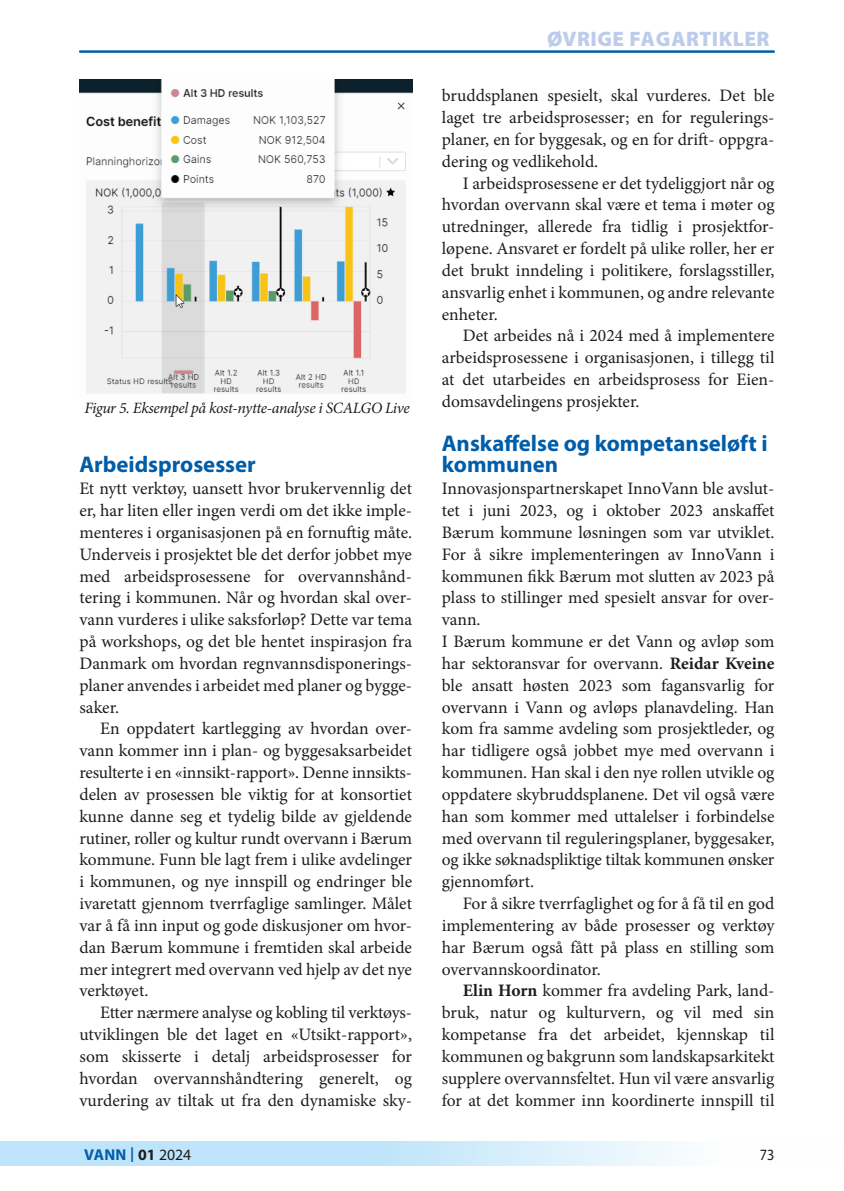
<style>
.page{position:relative;width:844px;height:1191px;background:#fff}
.page>*{position:absolute;margin:0;border:0;box-sizing:border-box;transform-origin:0 0}
.aMellomtittel_2{font:700 22.75px/21.9px "Myriad Pro";color:#005da9}
.t1{font:900 21px "Myriad Pro";letter-spacing:.02em;color:#bdccea}
.aText_Inn_2{font:17.5px/21.9px "Minion Pro";color:#1d1d1b;text-align:justify}
.aText_2{font:17.5px/21.9px "Minion Pro";letter-spacing:-.005em;color:#1d1d1b;text-align:justify}
.aMinion_10_12{font:17.5px/21.9px "Minion Pro";color:#1d1d1b;text-align:justify}
.aMinion_Innrykk{font:17.5px/21.9px "Minion Pro";color:#1d1d1b;text-align:justify}
.aBildetekst{font:italic 15.75px "Minion Pro";letter-spacing:-.025em;color:#1d1d1b}
.t2{font:700 15.75px "Myriad Pro";letter-spacing:.01em;color:#005da9}
.t3{font:15.75px "Myriad Pro";color:#1d1d1b;scale:.9 1}
.s1{font-weight:700}
.s2{font-weight:400;font-size:21.88px}
.s3{color:#1d1d1b}
.s4{font-weight:400;color:#1d1d1b}
</style>
<div class="page">
<svg style="left:1px;top:1141px;width:675px;height:25px;background:#c9e8fa"></svg>
<svg style="left:0;top:1141px;width:1px;height:25px"></svg>
<hr style="left:79px;top:51px;width:695px;height:1px;background:#005da9">
<img style="left:79px;top:79px;width:333px;height:315px">
<p class="aBildetekst" style="left:84px;top:397px;width:326px">Figur 5. Eksempel på kost-nytte-analyse i SCALGO Live</p>
<p class="aMellomtittel_2" style="left:79px;top:453px;width:178px">Arbeidsprosesser</p>
<p class="aText_2" style="left:79px;top:478px;width:334px">Et nytt verktøy, uansett hvor brukervennlig det er, har liten eller ingen verdi om det ikke imple&shy;menteres i organisasjonen på en fornuftig måte.<br>Underveis i prosjektet ble det derfor jobbet mye med arbeidsprosessene for overvannshånd&shy;tering i kommunen. Når og hvordan skal over&shy;vann vurderes i ulike saksforløp? Dette var tema på workshops, og det ble hentet inspirasjon fra Danmark om hvordan regnvannsdisponerings&shy;planer anvendes i arbeidet med planer og bygge&shy;saker.</p>
<p class="aText_Inn_2" style="left:79px;top:718px;width:334px;text-indent:21px">En oppdatert kartlegging av hvordan over&shy;vann kommer inn i plan- og byggesaksarbeidet resulterte i en «innsikt-rapport». Denne innsikts&shy;delen av prosessen ble viktig for at konsortiet kunne danne seg et tydelig bilde av gjeldende rutiner, roller og kultur rundt overvann i Bærum kommune. Funn ble lagt frem i ulike avdelinger i kommunen, og nye innspill og endringer ble ivaretatt gjennom tverrfaglige samlinger. Målet var å få inn input og gode diskusjoner om hvor&shy;dan Bærum kommune i fremtiden skal arbeide mer integrert med overvann ved hjelp av det nye verktøyet.</p>
<p class="aText_Inn_2" style="left:79px;top:1001px;width:334px;text-indent:21px">Etter nærmere analyse og kobling til verktøys&shy;utviklingen ble det laget en «Utsikt-rapport», som skisserte i detalj arbeidsprosesser for hvordan overvannshåndtering generelt, og vurdering av tiltak ut fra den dynamiske sky-</p>
<p class="t1" style="left:547px;top:24px;width:223px">ØVRIGE FAGARTIKLER</p>
<p class="t1" style="left:459px;top:24px;width:208px">FAGFELLEVURDERTE</p>
<p class="aText_Inn_2" style="left:441px;top:85px;width:334px">bruddsplanen spesielt, skal vurderes. Det ble laget tre arbeidsprosesser; en for regulerings&shy;planer, en for byggesak, og en for drift- oppgra&shy;dering og vedlikehold.</p>
<p class="aText_Inn_2" style="left:441px;top:172px;width:334px;text-indent:21px">I arbeidsprosessene er det tydeliggjort når og hvordan overvann skal være et tema i møter og utredninger, allerede fra tidlig i prosjektfor&shy;løpene. Ansvaret er fordelt på ulike roller, her er det brukt inndeling i politikere, forslagsstiller, ansvarlig enhet i kommunen, og andre relevante enheter.</p>
<p class="aText_Inn_2" style="left:441px;top:325px;width:334px;text-indent:21px">Det arbeides nå i 2024 med å implementere arbeidsprosessene i organisasjonen, i tillegg til at det utarbeides en arbeidsprosess for Eien&shy;domsavdelingens prosjekter.</p>
<p class="aMellomtittel_2" style="left:441px;top:431px;width:327px">Anskaffelse og kompetanseløft i kommunen</p>
<p class="aMinion_10_12" style="left:441px;top:478px;width:334px">Innovasjonspartnerskapet InnoVann ble avslut&shy;tet i juni 2023, og i oktober 2023 anskaffet Bærum kommune løsningen som var utviklet.<br>For å sikre implementeringen av InnoVann i kommunen fikk Bærum mot slutten av 2023 på plass to stillinger med spesielt ansvar for over&shy;vann.</p>
<p class="aText_2" style="left:441px;top:630px;width:334px">I Bærum kommune er det Vann og avløp som har sektoransvar for overvann. <span class="s1">Reidar Kveine </span>ble ansatt høsten 2023 som fagansvarlig for overvann i Vann og avløps planavdeling. Han kom fra samme avdeling som prosjektleder, og har tidligere også jobbet mye med overvann i kommunen. Han skal i den nye rollen utvikle og oppdatere skybruddsplanene. Det vil også være han som kommer med uttalelser i forbindelse med overvann til reguleringsplaner, byggesaker, og ikke søknadspliktige tiltak kommunen ønsker gjennomført.</p>
<p class="aText_Inn_2" style="left:441px;top:892px;width:334px;text-indent:21px">For å sikre tverrfaglighet og for å få til en god implementering av både prosesser og verktøy har Bærum også fått på plass en stilling som overvannskoordinator.</p>
<p class="aMinion_Innrykk" style="left:441px;top:980px;width:334px;text-indent:21px"><span class="s1">Elin Horn</span> kommer fra avdeling Park, land&shy;bruk, natur og kulturvern, og vil med sin kompetanse fra det arbeidet, kjennskap til kommunen og bakgrunn som landskapsarkitekt supplere overvannsfeltet. Hun vil være ansvarlig for at det kommer inn koordinerte innspill til</p>
<p class="t2" style="left:84px;top:1144px;width:109px">VANN <span class="s2">I</span> <span class="s3">01</span> <span class="s4">2024</span></p>
<p class="t3" style="left:759px;top:1145px;width:18px">73</p>
</div>
